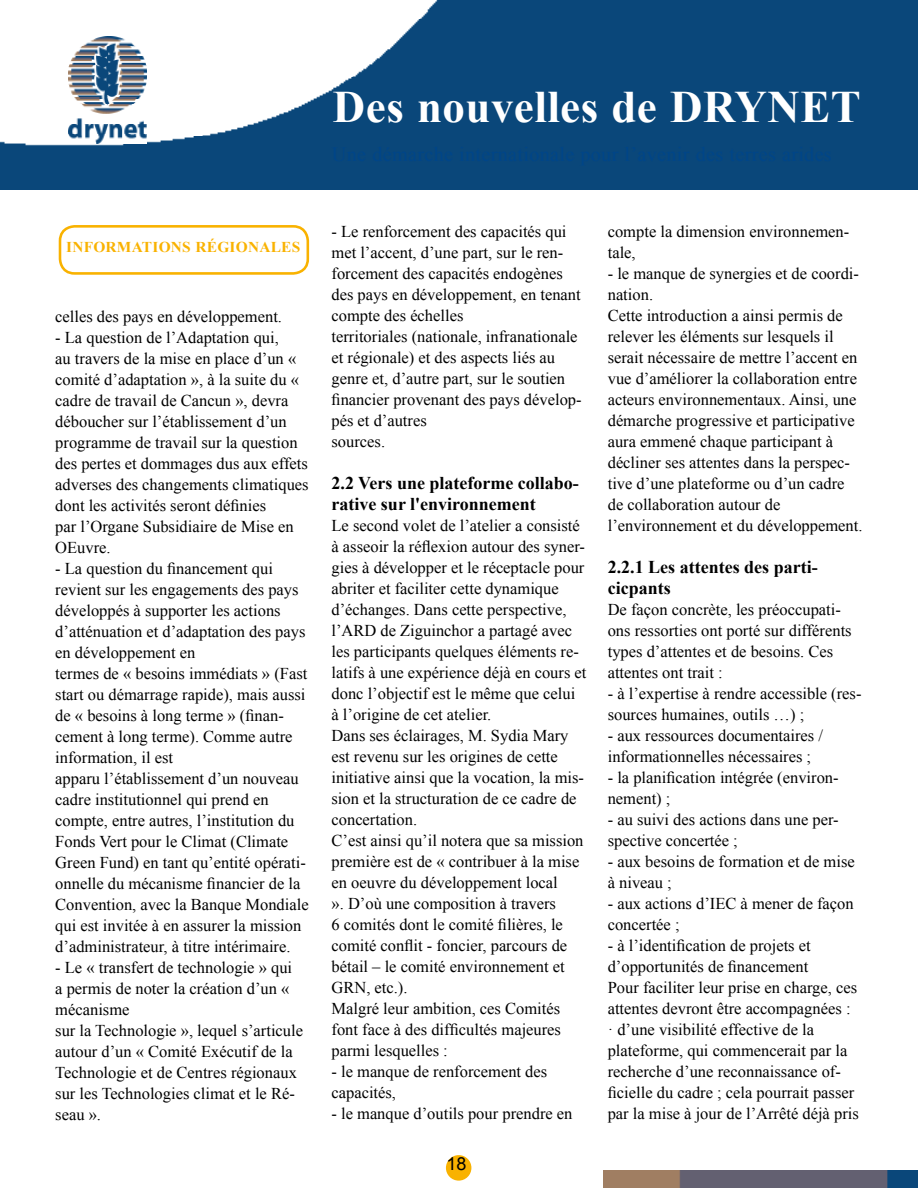
<style>
.page{position:relative;width:918px;height:1188px;background:#fff}
.page>*{position:absolute;margin:0;border:0;box-sizing:border-box;transform-origin:0 0}
.t1{font:700 45px "Times New Roman";letter-spacing:.01em;color:#fff}
.t2{font:700 18px/21px "Times New Roman";color:#000}
.t3{font:18px "Arial";color:#000}
.t4{font:16.5px/21px "Times New Roman";color:#000}
.t5{font:700 15px "Times New Roman";color:#f9b200}
</style>
<div class="page">
<div style="left:59px;top:225px;width:250px;height:50px;border:3px solid #f9b200;border-radius:15px"></div>
<img style="left:0;top:0;width:918px;height:189px">
<img style="left:68px;top:37px;width:79px;height:106px">
<div style="left:446px;top:1155px;width:25px;height:26px;background:#f9b200;border-radius:50%"></div>
<img style="left:604px;top:1171px;width:314px;height:17px">
<h1 class="t1" style="left:333px;top:76px;width:529px">Des nouvelles de DRYNET</h1>
<p class="t5" style="left:66px;top:237px;width:18px">Informations</p>
<p class="t5" style="left:196px;top:237px;width:34px">régionales</p>
<p class="t4" style="left:55px;top:306px;width:228px">celles des pays en développement.</p>
<p class="t4" style="left:55px;top:327px;width:255px">- La question de l’Adaptation qui,<br>au travers de la mise en place d’un « comité d’adaptation », à la suite du « cadre de travail de Cancun », devra déboucher sur l’établissement d’un programme de travail sur la question des pertes et dommages dus aux effets adverses des changements climatiques dont les activités seront définies<br>par l’Organe Subsidiaire de Mise en OEuvre.</p>
<p class="t4" style="left:55px;top:558px;width:255px">- La question du financement qui revient sur les engagements des pays développés à supporter les actions d’atténuation et d’adaptation des pays en développement en<br>termes de « besoins immédiats » (Fast start ou démarrage rapide), mais aussi de « besoins à long terme » (finan&shy;cement à long terme). Comme autre information, il est<br>apparu l’établissement d’un nouveau cadre institutionnel qui prend en compte, entre autres, l’institution du Fonds Vert pour le Climat (Climate Green Fund) en tant qu’entité opérati&shy;onnelle du mécanisme financier de la Convention, avec la Banque Mondiale qui est invitée à en assurer la mission d’administrateur, à titre intérimaire.</p>
<p class="t4" style="left:55px;top:957px;width:249px">- Le « transfert de technologie » qui a permis de noter la création d’un « mécanisme<br>sur la Technologie », lequel s’articule autour d’un « Comité Exécutif de la<br>Technologie et de Centres régionaux sur les Technologies climat et le Ré&shy;seau ».</p>
<p class="t4" style="left:332px;top:221px;width:252px">- Le renforcement des capacités qui met l’accent, d’une part, sur le ren&shy;forcement des capacités endogènes des pays en développement, en tenant compte des échelles<br>territoriales (nationale, infranationale et régionale) et des aspects liés au genre et, d’autre part, sur le soutien financier provenant des pays dévelop&shy;pés et d’autres<br>sources.</p>
<p class="t2" style="left:332px;top:472px;width:249px">2.2 Vers une plateforme collabo&shy;rative sur l'environnement</p>
<p class="t4" style="left:332px;top:515px;width:256px">Le second volet de l’atelier a consisté à asseoir la réflexion autour des syner&shy;gies à développer et le réceptacle pour abriter et faciliter cette dynamique d’échanges. Dans cette perspective, l’ARD de Ziguinchor a partagé avec les participants quelques éléments re&shy;latifs à une expérience déjà en cours et donc l’objectif est le même que celui à l’origine de cet atelier.<br>Dans ses éclairages, M. Sydia Mary est revenu sur les origines de cette initiative ainsi que la vocation, la mis&shy;sion et la structuration de ce cadre de concertation.<br>C’est ainsi qu’il notera que sa mission première est de « contribuer à la mise en oeuvre du développement local<br>». D’où une composition à travers<br>6 comités dont le comité filières, le comité conflit - foncier, parcours de bétail – le comité environnement et GRN, etc.).<br>Malgré leur ambition, ces Comités font face à des difficultés majeures parmi lesquelles :</p>
<p class="t4" style="left:332px;top:1061px;width:217px">- le manque de renforcement des capacités,</p>
<p class="t4" style="left:332px;top:1103px;width:243px">- le manque d’outils pour prendre en</p>
<p class="t3" style="left:447px;top:1152px;width:22px">18</p>
<p class="t4" style="left:608px;top:221px;width:243px">compte la dimension environnemen&shy;tale,</p>
<p class="t4" style="left:608px;top:263px;width:256px">- le manque de synergies et de coordi&shy;nation.<br>Cette introduction a ainsi permis de relever les éléments sur lesquels il serait nécessaire de mettre l’accent en vue d’améliorer la collaboration entre acteurs environnementaux. Ainsi, une démarche progressive et participative aura emmené chaque participant à décliner ses attentes dans la perspec&shy;tive d’une plateforme ou d’un cadre de collaboration autour de l’environnement et du développement.</p>
<p class="t2" style="left:608px;top:556px;width:211px">2.2.1 Les attentes des parti&shy;cicpants</p>
<p class="t4" style="left:608px;top:599px;width:245px">De façon concrète, les préoccupati&shy;ons ressorties ont porté sur différents types d’attentes et de besoins. Ces attentes ont trait :</p>
<p class="t4" style="left:608px;top:683px;width:255px">- à l’expertise à rendre accessible (res&shy;sources humaines, outils …) ;</p>
<p class="t4" style="left:608px;top:725px;width:217px">- aux ressources documentaires / informationnelles nécessaires ;</p>
<p class="t4" style="left:608px;top:767px;width:232px">- la planification intégrée (environ&shy;nement) ;</p>
<p class="t4" style="left:608px;top:809px;width:233px">- au suivi des actions dans une per&shy;spective concertée ;</p>
<p class="t4" style="left:608px;top:851px;width:249px">- aux besoins de formation et de mise à niveau ;</p>
<p class="t4" style="left:608px;top:893px;width:248px">- aux actions d’IEC à mener de façon concertée ;</p>
<p class="t4" style="left:608px;top:935px;width:253px">- à l’identification de projets et d’opportunités de financement<br>Pour faciliter leur prise en charge, ces attentes devront être accompagnées : · d’une visibilité effective de la plateforme, qui commencerait par la recherche d’une reconnaissance of&shy;ficielle du cadre ; cela pourrait passer par la mise à jour de l’Arrêté déjà pris</p>
</div>
